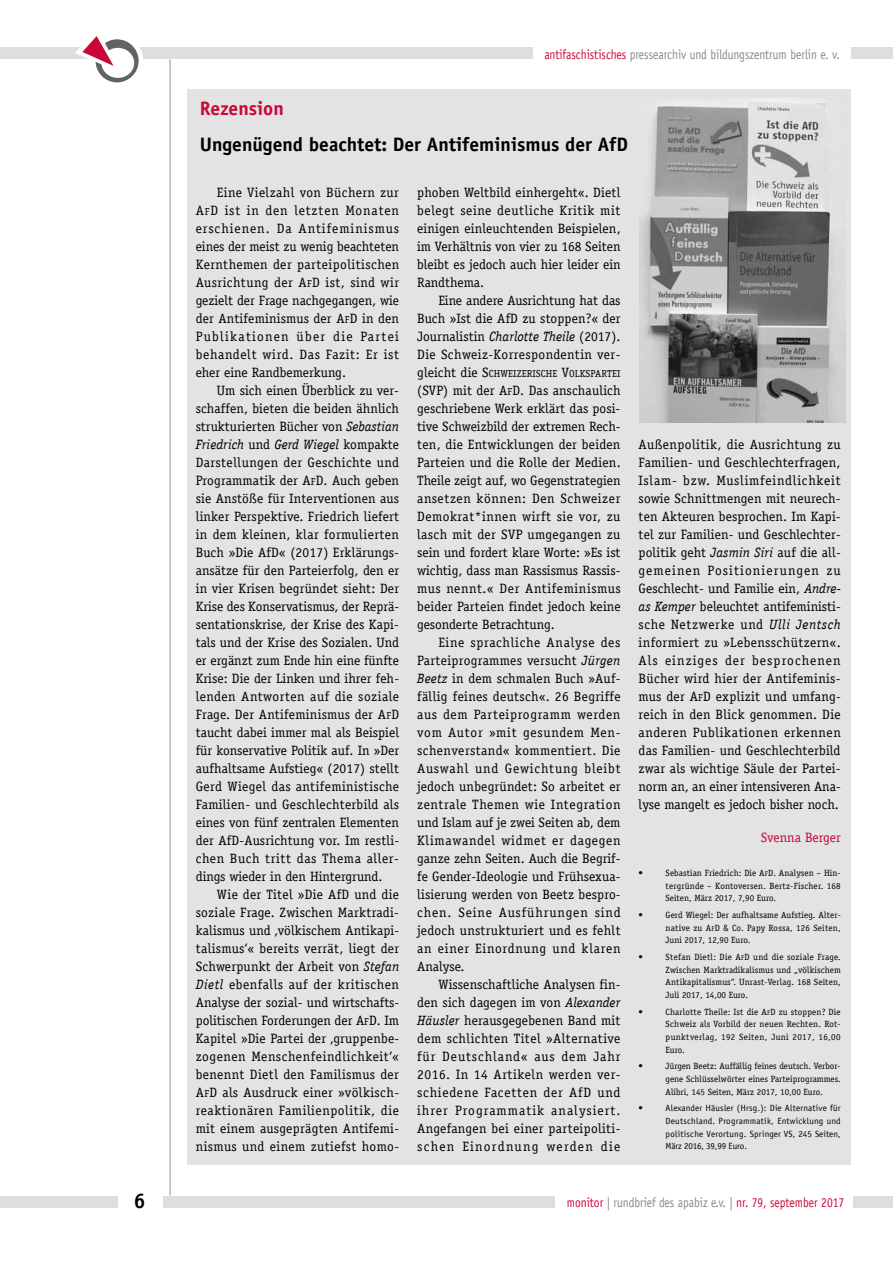
<style>
.page{position:relative;width:893px;height:1263px;background:#fff}
.page>*{position:absolute;margin:0;border:0;box-sizing:border-box;transform-origin:0 0}
.t1{font:700 21px "Officina Sans LT";color:#000}
.t2{font:700 19.5px "Officina Sans";color:#000}
.t3{font:700 19.5px "Officina Sans";color:#ca0538}
.t4{font:13.5px/18px "Officina Serif LT";letter-spacing:.015em;color:#000;text-align:justify}
.t5{font:13.5px "Officina Sans LT";color:#878787;scale:.85 1}
.t6{font:13.5px "Officina Sans LT";color:#ca0538;scale:.85 1}
.t7{font:13.5px "Officina Serif LT";color:#ca0538}
.t8{font:10.2px "Officina Serif LT";letter-spacing:.01em;color:#000}
.t9{font:9px/12.6px "Officina Serif LT";letter-spacing:.005em;color:#000;text-align:justify}
.t10{font:9px/12.6px "Officina Sans LT";letter-spacing:.005em;color:#000;text-align:justify}
.s1{color:#ca0538}
.s2{font-style:inherit}
.s3{font-size:10.2px}
.s4{font-style:italic}
.s5{font-size:13.5px}
.s6{font-size:6.75px}
.s7{color:#878787}
</style>
<div class="page">
<div style="left:149px;top:1196px;width:408px;height:12px;background:#dedede"></div>
<hr style="left:170px;top:60px;width:1px;height:1135px;background:#9d9d9c">
<div style="left:0;top:47px;width:893px;height:12px;background:#dedede"></div>
<div style="left:90px;top:34px;width:53px;height:53px;background:#fff;border-radius:50%"></div>
<svg style="left:96px;top:39px;width:43px;height:43px"></svg>
<div style="left:101px;top:48px;width:33px;height:30px;background:#fff;border-radius:50%"></div>
<svg style="left:75px;top:36px;width:49px;height:38px"></svg>
<div style="left:533px;top:32px;width:318px;height:43px;background:#fff"></div>
<div style="left:555px;top:1189px;width:301px;height:26px;background:#fff"></div>
<div style="left:118px;top:1185px;width:44px;height:34px;background:#fff"></div>
<div style="left:853px;top:1196px;width:40px;height:12px;background:#dedede"></div>
<div style="left:0;top:1196px;width:118px;height:11px;background:#dedede"></div>
<div style="left:187px;top:143px;width:663px;height:1022px;background:#e3e3e3"></div>
<div style="left:187px;top:89px;width:663px;height:83px;background:#e3e3e3"></div>
<img style="left:639px;top:99px;width:207px;height:324px">
<p class="t5" style="left:544px;top:46px;width:349px"><span class="s1">antifaschistisches</span> pressearchiv und bildungszentrum berlin e. v.</p>
<h2 class="t3" style="left:200px;top:96px;width:86px">Rezension</h2>
<h2 class="t2" style="left:200px;top:132px;width:430px">Ungenügend beachtet: Der Antifeminismus der AfD</h2>
<p class="t4" style="left:196px;top:184px;width:205px;text-indent:21px">Eine Vielzahl von Büchern zur <span class="s2">A</span><span class="s3">F</span><span class="s2">D</span> ist in den letzten Monaten erschienen. Da Antifeminismus eines der meist zu wenig beachteten Kernthemen der parteipolitischen Ausrichtung der <span class="s2">A</span><span class="s3">F</span><span class="s2">D</span> ist, sind wir gezielt der Frage nachgegangen, wie der Antifeminismus der <span class="s2">A</span><span class="s3">F</span><span class="s2">D</span> in den Publikationen über die Partei behandelt wird. Das Fazit: Er ist eher eine Randbemerkung.</p>
<p class="t4" style="left:196px;top:382px;width:205px;text-indent:21px">Um sich einen Überblick zu ver&shy;schaffen, bieten die beiden ähnlich strukturierten Bücher von <span class="s4">Sebastian Friedrich</span> und <span class="s4">Gerd Wiegel</span> kompakte Darstellungen der Geschichte und Programmatik der <span class="s2">A</span><span class="s3">F</span><span class="s2">D.</span> Auch geben sie Anstöße für Interventionen aus linker Perspektive. Friedrich liefert in dem kleinen, klar formulierten Buch »Die AfD« (2017) Erklärungs&shy;ansätze für den Parteierfolg, den er in vier Krisen begründet sieht: Der Krise des Konservatismus, der Reprä&shy;sentationskrise, der Krise des Kapi&shy;tals und der Krise des Sozialen. Und er ergänzt zum Ende hin eine fünfte Krise: Die der Linken und ihrer feh&shy;lenden Antworten auf die soziale Frage. Der Antifeminismus der <span class="s2">A</span><span class="s3">F</span><span class="s2">D </span>taucht dabei immer mal als Beispiel für konservative Politik auf. In »Der aufhaltsame Aufstieg« (2017) stellt Gerd Wiegel das antifeministische Familien- und Geschlechterbild als eines von fünf zentralen Elementen der AfD-Ausrichtung vor. Im restli&shy;chen Buch tritt das Thema aller&shy;dings wieder in den Hintergrund.</p>
<p class="t4" style="left:196px;top:886px;width:205px;text-indent:21px">Wie der Titel »Die AfD und die soziale Frage. Zwischen Marktradi&shy;kalismus und ‚völkischem Antikapi&shy;talismus‘« bereits verrät, liegt der Schwerpunkt der Arbeit von <span class="s4">Stefan Dietl</span> ebenfalls auf der kritischen Analyse der sozial- und wirtschafts&shy;politischen Forderungen der <span class="s2">A</span><span class="s3">F</span><span class="s2">D.</span> Im Kapitel »Die Partei der ‚gruppenbe&shy;zogenen Menschenfeindlichkeit‘« benennt Dietl den Familismus der <span class="s2">A</span><span class="s3">F</span><span class="s2">D</span> als Ausdruck einer »völkisch&shy;reaktionären Familienpolitik, die mit einem ausgeprägten Antifemi&shy;nismus und einem zutiefst homo-</p>
<p class="t4" style="left:417px;top:184px;width:205px">phoben Weltbild einhergeht«. Dietl belegt seine deutliche Kritik mit einigen einleuchtenden Beispielen, im Verhältnis von vier zu 168 Seiten bleibt es jedoch auch hier leider ein Randthema.</p>
<p class="t4" style="left:417px;top:292px;width:205px;text-indent:21px">Eine andere Ausrichtung hat das Buch »Ist die AfD zu stoppen?« der Journalistin <span class="s4">Charlotte Theile</span> (2017).<br>Die Schweiz-Korrespondentin ver-</p>
<p class="t8" style="left:417px;top:368px;width:205px"><span class="s5">gleicht die</span> <span class="s5">S</span>CHWEIZERISCHE <span class="s5">V</span>OLKSPARTEI</p>
<p class="t4" style="left:417px;top:382px;width:205px"><span class="s2">(SVP)</span> mit der <span class="s2">A</span><span class="s3">F</span><span class="s2">D</span>. Das anschaulich geschriebene Werk erklärt das posi&shy;tive Schweizbild der extremen Rech&shy;ten, die Entwicklungen der beiden Parteien und die Rolle der Medien.<br>Theile zeigt auf, wo Gegenstrategien ansetzen können: Den Schweizer Demokrat*innen wirft sie vor, zu lasch mit der SVP umgegangen zu sein und fordert klare Worte: »Es ist wichtig, dass man Rassismus Rassis&shy;mus nennt.« Der Antifeminismus beider Parteien findet jedoch keine gesonderte Betrachtung.</p>
<p class="t4" style="left:417px;top:634px;width:205px;text-indent:21px">Eine sprachliche Analyse des Parteiprogrammes versucht <span class="s4">Jürgen Beetz</span> in dem schmalen Buch »Auf&shy;fällig feines deutsch«. 26 Begriffe aus dem Parteiprogramm werden vom Autor »mit gesundem Men&shy;schenverstand« kommentiert. Die Auswahl und Gewichtung bleibt jedoch unbegründet: So arbeitet er zentrale Themen wie Integration und Islam auf je zwei Seiten ab, dem Klimawandel widmet er dagegen ganze zehn Seiten. Auch die Begrif&shy;fe Gender-Ideologie und Frühsexua&shy;lisierung werden von Beetz bespro&shy;chen. Seine Ausführungen sind jedoch unstrukturiert und es fehlt an einer Einordnung und klaren Analyse.</p>
<p class="t4" style="left:417px;top:976px;width:205px;text-indent:21px">Wissenschaftliche Analysen fin&shy;den sich dagegen im von <span class="s4">Alexander Häusler</span> herausgegebenen Band mit dem schlichten Titel »Alternative für Deutschland« aus dem Jahr 2016. In 14 Artikeln werden ver&shy;schiedene Facetten der AfD und ihrer Programmatik analysiert.<br>Angefangen bei einer parteipoliti&shy;schen Einordnung werden die</p>
<p class="t4" style="left:639px;top:436px;width:204px">Außenpolitik, die Ausrichtung zu Familien- und Geschlechterfragen, Islam- bzw. Muslimfeindlichkeit sowie Schnittmengen mit neurech&shy;ten Akteuren besprochen. Im Kapi&shy;tel zur Familien- und Geschlechter&shy;politik geht <span class="s4">Jasmin Siri</span> auf die all&shy;gemeinen Positionierungen zu Geschlecht- und Familie ein, <span class="s4">Andre&shy;as Kemper</span> beleuchtet antifeministi&shy;sche Netzwerke und <span class="s4">Ulli Jentsch </span>informiert zu »Lebensschützern«.<br>Als einziges der besprochenen Bücher wird hier der Antifeminis&shy;mus der <span class="s2">A</span><span class="s3">F</span><span class="s2">D</span> explizit und umfang&shy;reich in den Blick genommen. Die anderen Publikationen erkennen das Familien- und Geschlechterbild zwar als wichtige Säule der Partei&shy;norm an, an einer intensiveren Ana&shy;lyse mangelt es jedoch bisher noch.</p>
<p class="t7" style="left:761px;top:829px;width:82px">Svenna Berger</p>
<p class="t10" style="left:639px;top:867px;width:6px">•</p>
<p class="t9" style="left:666px;top:867px;width:177px">Sebastian Friedrich: Die <span class="s2">A</span><span class="s6">F</span><span class="s2">D</span>. Analysen – Hin&shy;tergründe – Kontoversen. Bertz-Fischer. 168<br>Seiten, März 2017, 7,90 Euro.</p>
<p class="t10" style="left:639px;top:909px;width:6px">•</p>
<p class="t9" style="left:666px;top:909px;width:177px">Gerd Wiegel: Der aufhaltsame Aufstieg. Alter&shy;native zu <span class="s2">A</span><span class="s6">F</span><span class="s2">D</span> &amp; Co. Papy Rossa, 126 Seiten, Juni 2017, 12,90 Euro.</p>
<p class="t10" style="left:639px;top:951px;width:6px">•</p>
<p class="t9" style="left:666px;top:951px;width:177px">Stefan Dietl: Die <span class="s2">A</span><span class="s6">F</span><span class="s2">D</span> und die soziale Frage.<br>Zwischen Marktradikalismus und „völkischem Antikapitalismus“. Unrast-Verlag. 168 Seiten, Juli 2017, 14,00 Euro.</p>
<p class="t10" style="left:639px;top:1005px;width:6px">•</p>
<p class="t9" style="left:666px;top:1005px;width:177px">Charlotte Theile: Ist die <span class="s2">A</span><span class="s6">F</span><span class="s2">D</span> zu stoppen? Die Schweiz als Vorbild der neuen Rechten. Rot&shy;punktverlag, 192 Seiten, Juni 2017, 16,00<br>Euro.</p>
<p class="t10" style="left:639px;top:1060px;width:6px">•</p>
<p class="t9" style="left:666px;top:1060px;width:177px">Jürgen Beetz: Auffällig feines deutsch. Verbor&shy;gene Schlüsselwörter eines Parteiprogrammes.<br>Alibri, 145 Seiten, März 2017, 10,00 Euro.</p>
<p class="t10" style="left:639px;top:1102px;width:6px">•</p>
<p class="t10" style="left:666px;top:1102px;width:177px">Alexander Häusler (Hrsg.): Die Alternative für Deutschland. Programmatik, Entwicklung und politische Verortung. Springer VS, 245 Seiten, März 2016, 39,99 Euro.</p>
<h1 class="t1" style="left:134px;top:1188px;width:13px">6</h1>
<p class="t6" style="left:567px;top:1194px;width:328px">monitor <span class="s7">| rundbrief des apabiz e.v. |</span> nr. 79, september 2017</p>
</div>
